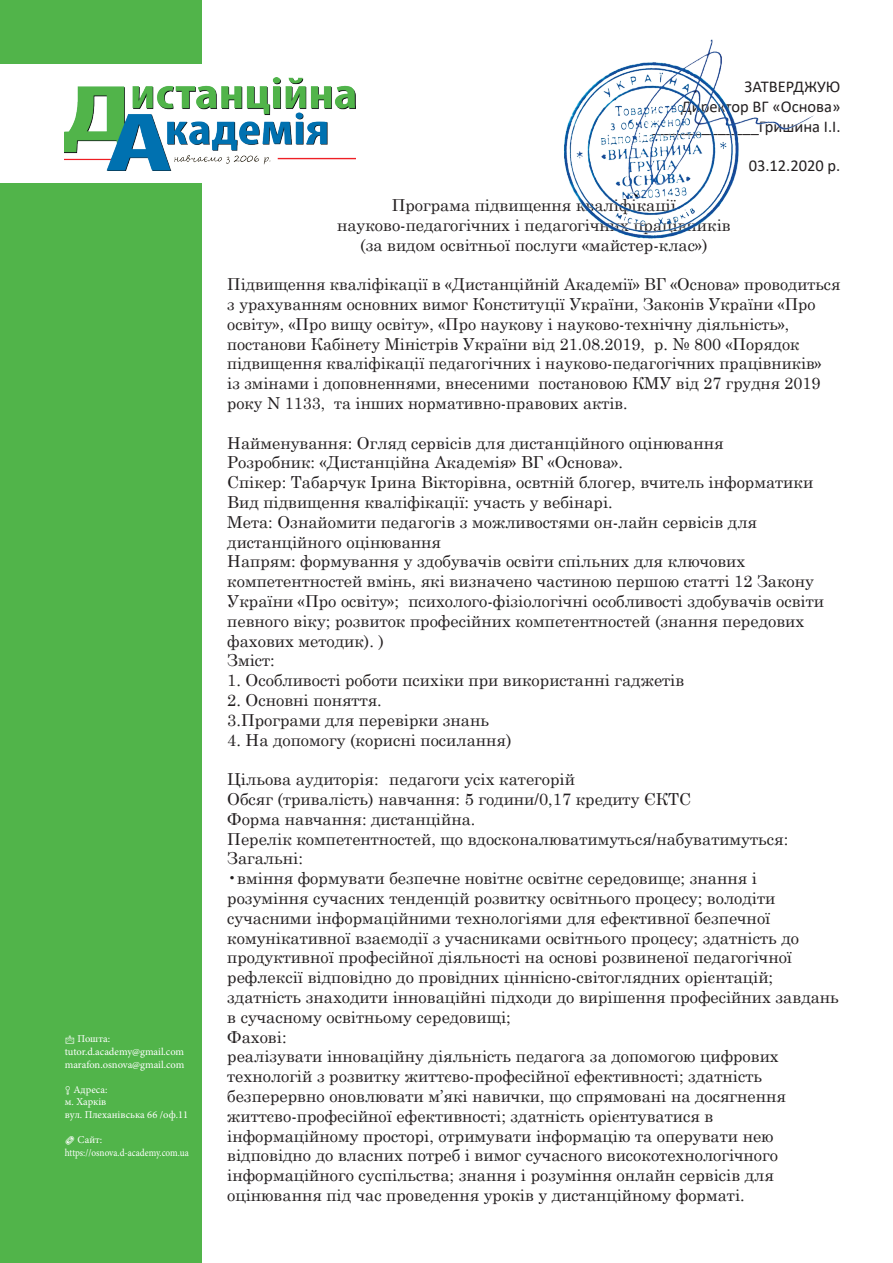
<style>
.page{position:relative;width:893px;height:1263px;background:#fff}
.page>*{position:absolute;margin:0;border:0;box-sizing:border-box;transform-origin:0 0}
.t1{font:16.5px/19.8px "Century Schoolbook";color:#231f20}
.t2{font:16.5px/19.8px "Calibri";color:#231f20;text-align:right}
.t3{font:10.5px/12.6px "Minion Pro";color:#fff}
</style>
<div class="page">
<div style="left:0;top:0;width:201px;height:1263px;background:#51b44a"></div>
<div style="left:0;top:65px;width:379px;height:118px;background:#fff"></div>
<img style="left:65px;top:78px;width:290px;height:92px">
<img style="left:564px;top:39px;width:250px;height:200px">
<p class="t3" style="left:65px;top:1033px;width:121px;text-indent:13px">Пошта: tutor.d.academy@gmail.com marafon.osnova@gmail.com</p>
<p class="t3" style="left:65px;top:1083px;width:125px;text-indent:8px">Адреса:<br>м. Харків<br>вул. Плеханівська 66 /оф.11</p>
<p class="t3" style="left:65px;top:1134px;width:126px;text-indent:13px">Сайт: https://osnova.d-academy.com.ua</p>
<p class="t2" style="left:652px;top:76px;width:190px">ЗАТВЕРДЖУЮ<br>Директор ВГ «Основа» _____________Гришина І.І.</p>
<p class="t2" style="left:749px;top:156px;width:93px">03.12.2020 р.</p>
<p class="t1" style="left:337px;top:194px;width:395px;text-align:center">Програма підвищення кваліфікації науково-педагогічних і педагогічних працівників (за видом освітньої послуги «майстер-клас»)</p>
<p class="t1" style="left:227px;top:273px;width:615px">Підвищення кваліфікації в «Дистанційній Академії» ВГ «Основа» проводиться з урахуванням основних вимог Конституції України, Законів України «Про освіту», «Про вищу освіту», «Про наукову і науково-технічну діяльність», постанови Кабінету Міністрів України від 21.08.2019, р. № 800 «Порядок підвищення кваліфікації педагогічних і науково-педагогічних працівників»<br>із змінами і доповненнями, внесеними постановою КМУ від 27 грудня 2019 року N 1133, та інших нормативно-правових актів.</p>
<p class="t1" style="left:227px;top:431px;width:498px">Найменування: Огляд сервісів для дистанційного оцінювання</p>
<p class="t1" style="left:227px;top:451px;width:397px">Розробник: «Дистанційна Академія» ВГ «Основа».</p>
<p class="t1" style="left:227px;top:471px;width:587px">Спікер: Табарчук Ірина Вікторівна, освтній блогер, вчитель інформатики</p>
<p class="t1" style="left:227px;top:491px;width:387px">Вид підвищення кваліфікації: участь у вебінарі.</p>
<p class="t1" style="left:227px;top:510px;width:531px">Мета: Ознайомити педагогів з можливостями он-лайн сервісів для дистанційного оцінювання</p>
<p class="t1" style="left:227px;top:550px;width:598px">Напрям: формування у здобувачів освіти спільних для ключових компетентностей вмінь, які визначено частиною першою статті 12 Закону України «Про освіту»; психолого-фізіологічні особливості здобувачів освіти певного віку; розвиток професійних компетентностей (знання передових фахових методик). )</p>
<p class="t1" style="left:227px;top:649px;width:49px">Зміст:</p>
<p class="t1" style="left:227px;top:669px;width:459px">1. Особливості роботи психіки при використанні гаджетів</p>
<p class="t1" style="left:227px;top:689px;width:156px">2. Основні поняття.</p>
<p class="t1" style="left:227px;top:708px;width:263px">3.Програми для перевірки знань</p>
<p class="t1" style="left:227px;top:728px;width:286px">4. На допомогу (корисні посилання)</p>
<p class="t1" style="left:227px;top:768px;width:349px">Цільова аудиторія: педагоги усіх категорій</p>
<p class="t1" style="left:227px;top:788px;width:465px">Обсяг (тривалість) навчання: 5 години/0,17 кредиту ЄКТС</p>
<p class="t1" style="left:227px;top:807px;width:250px">Форма навчання: дистанційна.</p>
<p class="t1" style="left:227px;top:827px;width:562px">Перелік компетентностей, що вдосконалюватимуться/набуватимуться:</p>
<p class="t1" style="left:227px;top:847px;width:77px">Загальні:</p>
<p class="t1" style="left:227px;top:867px;width:613px">•вміння формувати безпечне новітнє освітнє середовище; знання і розуміння сучасних тенденцій розвитку освітнього процесу; володіти сучасними інформаційними технологіями для ефективної безпечної комунікативної взаємодії з учасниками освітнього процесу; здатність до продуктивної професійної діяльності на основі розвиненої педагогічної рефлексії відповідно до провідних ціннісно-світоглядних орієнтацій; здатність знаходити інноваційні підходи до вирішення професійних завдань в сучасному освітньому середовищі;</p>
<p class="t1" style="left:227px;top:1025px;width:61px">Фахові:</p>
<p class="t1" style="left:227px;top:1045px;width:560px">реалізувати інноваційну діяльність педагога за допомогою цифрових технологій з розвитку життєво-професійної ефективності; здатність безперервно оновлювати м’які навички, що спрямовані на досягнення життєво-професійної ефективності; здатність орієнтуватися в інформаційному просторі, отримувати інформацію та оперувати нею відповідно до власних потреб і вимог сучасного високотехнологічного інформаційного суспільства; знання і розуміння онлайн сервісів для оцінювання під час проведення уроків у дистанційному форматі.</p>
</div>
